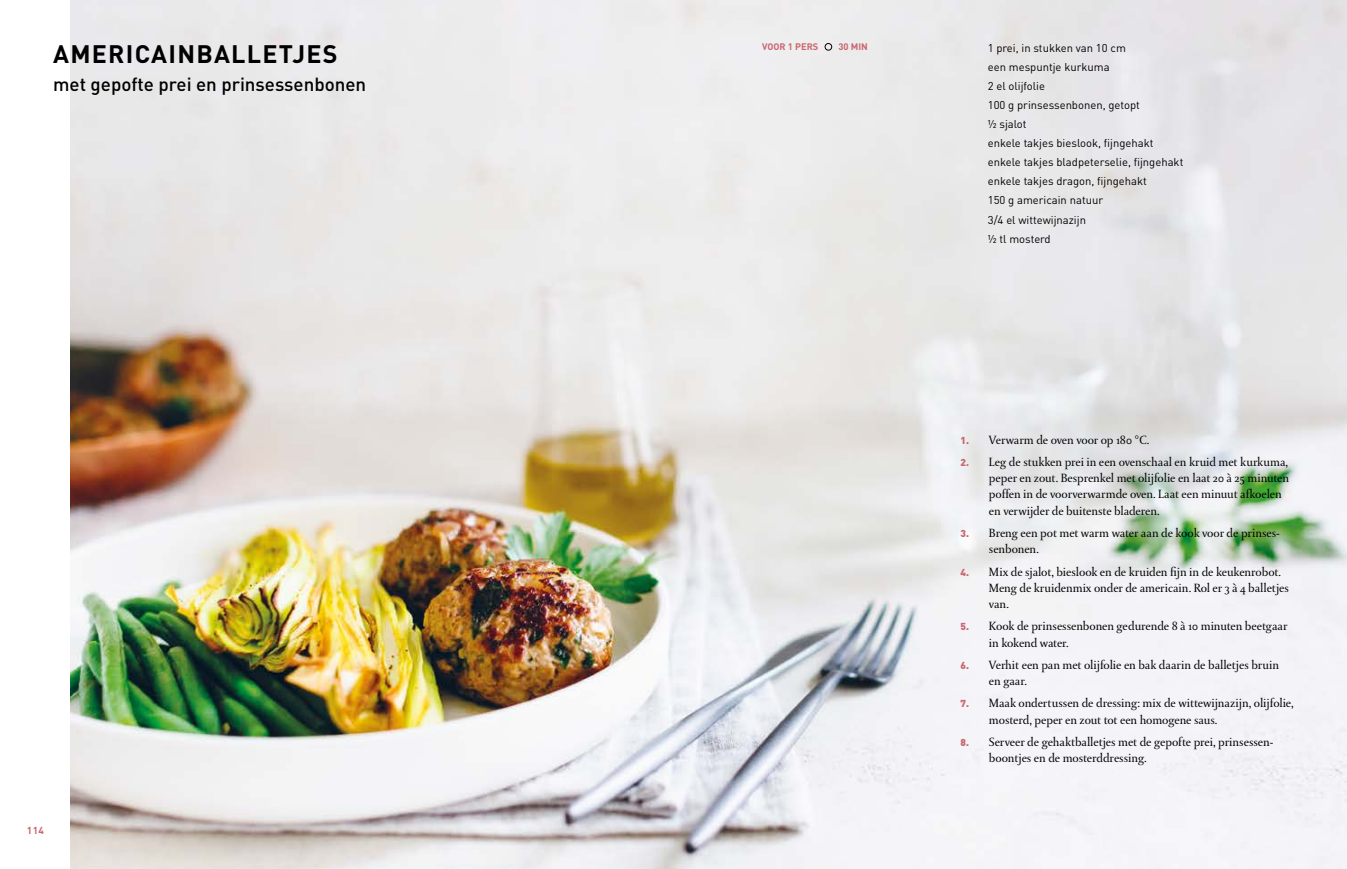
<style>
.page{position:relative;width:1347px;height:869px;background:#fff}
.page>*{position:absolute;margin:0;border:0;box-sizing:border-box;transform-origin:0 0}
.t1{font:700 25px "DIN";letter-spacing:.05em;color:#000}
.t2{font:500 18.75px "DIN";color:#000}
.t3{font:12.5px/16.2px "DTL Paradox ST";letter-spacing:-.01em;color:#000}
.t4{font:11.25px/19.1px "DIN";color:#000}
.t5{font:700 10px "DIN";color:#c8666e}
.t6{font:700 9.38px "DIN";color:#c8666e}
.s1{font-family:"DIN";font-weight:900;font-size:10px;color:#c8666e}
</style>
<div class="page">
<img style="left:71px;top:0;width:1275px;height:868px">
<div style="left:825px;top:43px;width:7px;height:7px;border:1px solid #000;border-radius:50%"></div>
<h1 class="t1" style="left:53px;top:38px;width:286px">AMERICAINBALLETJES</h1>
<h2 class="t2" style="left:53px;top:72px;width:314px">met gepofte prei en prinsessenbonen</h2>
<p class="t5" style="left:27px;top:823px;width:19px">114</p>
<p class="t6" style="left:762px;top:41px;width:58px">VOOR 1 PERS</p>
<p class="t6" style="left:838px;top:41px;width:31px">30 MIN</p>
<p class="t4" style="left:987px;top:38px;width:197px">1 prei, in stukken van 10 cm<br>een mespuntje kurkuma<br>2 el olijfolie<br>100 g prinsessenbonen, getopt<br>½ sjalot<br>enkele takjes bieslook, fijngehakt enkele takjes bladpeterselie, fijngehakt enkele takjes dragon, fijngehakt<br>150 g americain natuur<br>3/4 el wittewijnazijn<br>½ tl mosterd</p>
<p class="t3" style="left:960px;top:431px;width:190px"><span class="s1">1.</span> Verwarm de oven voor op 180 °C.</p>
<p class="t3" style="left:989px;top:453px;width:302px;text-indent:-28px"><span class="s1">2.</span> Leg de stukken prei in een ovenschaal en kruid met kurkuma, peper en zout. Besprenkel met olijfolie en laat 20 à 25 minuten poffen in de voorverwarmde oven. Laat een minuut afkoelen en verwijder de buitenste bladeren.</p>
<p class="t3" style="left:989px;top:524px;width:292px;text-indent:-28px"><span class="s1">3.</span> Breng een pot met warm water aan de kook voor de prinses&shy;senbonen.</p>
<p class="t3" style="left:989px;top:563px;width:301px;text-indent:-28px"><span class="s1">4.</span> Mix de sjalot, bieslook en de kruiden fijn in de keukenrobot.<br>Meng de kruidenmix onder de americain. Rol er 3 à 4 balletjes van.</p>
<p class="t3" style="left:989px;top:618px;width:300px;text-indent:-28px"><span class="s1">5.</span> Kook de prinsessenbonen gedurende 8 à 10 minuten beetgaar in kokend water.</p>
<p class="t3" style="left:989px;top:656px;width:292px;text-indent:-28px"><span class="s1">6.</span> Verhit een pan met olijfolie en bak daarin de balletjes bruin en gaar.</p>
<p class="t3" style="left:989px;top:695px;width:306px;text-indent:-28px"><span class="s1">7.</span> Maak ondertussen de dressing: mix de wittewijnazijn, olijfolie, mosterd, peper en zout tot een homogene saus.</p>
<p class="t3" style="left:989px;top:733px;width:286px;text-indent:-28px"><span class="s1">8.</span> Serveer de gehaktballetjes met de gepofte prei, prinsessen&shy;boontjes en de mosterddressing.</p>
</div>
